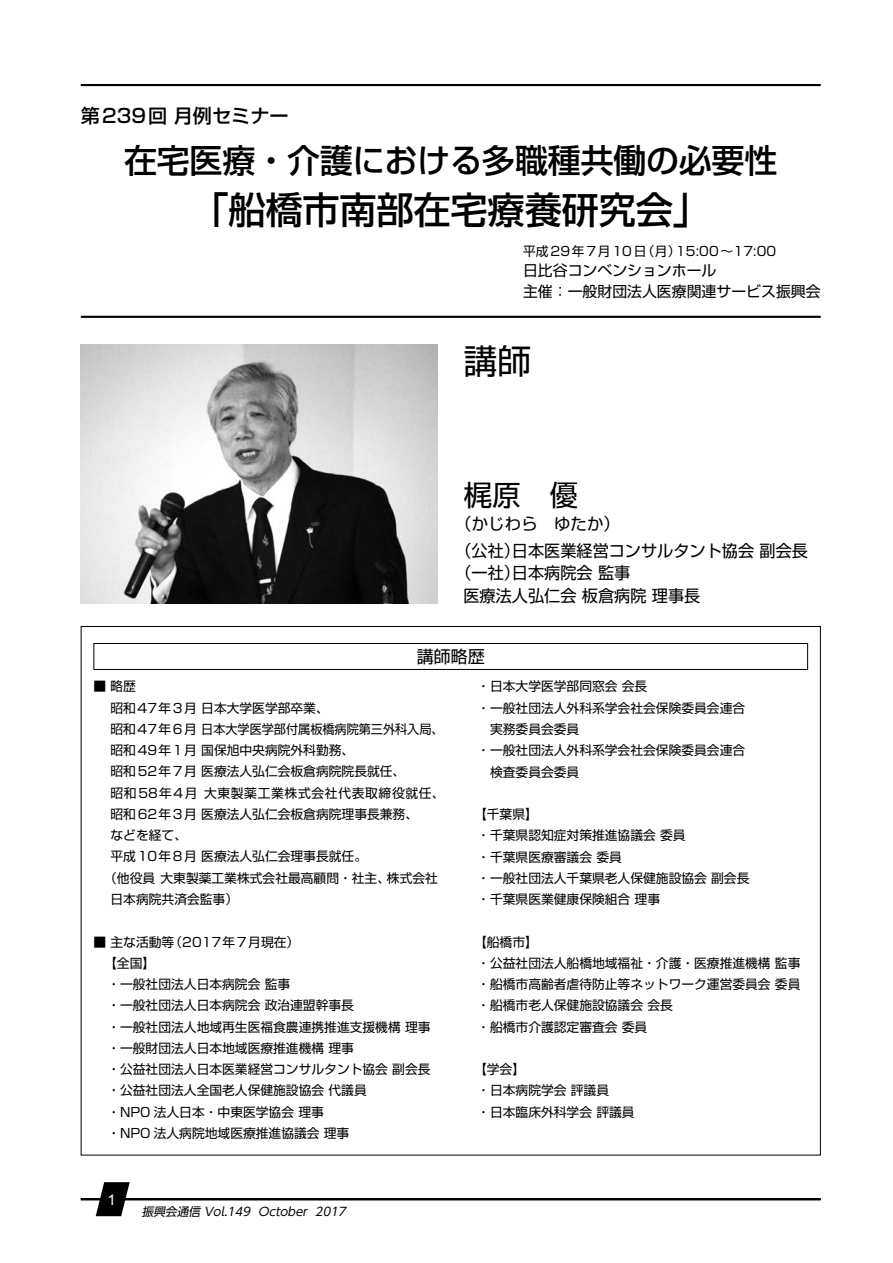
<style>
.page{position:relative;width:893px;height:1263px;background:#fff}
.page>*{position:absolute;margin:0;border:0;box-sizing:border-box;transform-origin:0 0}
.t1{font:500 37.2px "Shin Go Pro";letter-spacing:-.005em;color:#000}
.t2{font:34.05px "Shin Go Pro";color:#000}
.t3{font:500 33px "Shin Go Pro";letter-spacing:-.01em;color:#000}
.t4{font:28.65px "Shin Go Pro";color:#000}
.t5{font:500 19.2px "Shin Go Pro";color:#000}
.t6{font:16.95px "Shin Go Pro";color:#000}
.t7{font:16.5px/26.5px "Shin Go Pro";color:#000}
.t8{font:14.85px "Shin Go Pro";color:#000}
.t9{font:14.85px "Arial";color:#fff}
.t10{font:12.75px/21.3px "Shin Go Pro";color:#000}
.t11{font:12.75px "Shin Go Pro";letter-spacing:.055em;color:#000}
.t12{font:italic 11.7px "UD Shin Go Pro";color:#000}
</style>
<div class="page">
<hr style="left:81px;top:84px;width:740px;height:2px;background:#000">
<hr style="left:81px;top:1198px;width:740px;height:2px;background:#000">
<svg style="left:96px;top:1182px;width:34px;height:34px"></svg>
<hr style="left:81px;top:316px;width:740px;height:2px;background:#000">
<div style="left:94px;top:643px;width:714px;height:27px;border:1px solid #000"></div>
<img style="left:81px;top:344px;width:357px;height:260px">
<h3 class="t5" style="left:81px;top:100px;width:209px">第239回 月例セミナー</h3>
<h3 class="t3" style="left:124px;top:133px;width:655px">在宅医療・介護における多職種共働の必要性</h3>
<h1 class="t1" style="left:191px;top:179px;width:520px">「船橋市南部在宅療養研究会」</h1>
<p class="t10" style="left:523px;top:239px;width:255px">平成29年7月10日（月）15:00～17:00</p>
<p class="t8" style="left:523px;top:259px;width:195px">日比谷コンベンションホール</p>
<p class="t8" style="left:523px;top:279px;width:299px">主催：一般財団法人医療関連サービス振興会</p>
<h2 class="t2" style="left:463px;top:333px;width:70px">講師</h2>
<h3 class="t4" style="left:463px;top:472px;width:116px">梶原　優</h3>
<p class="t7" style="left:455px;top:509px;width:354px">（かじわら　ゆたか）<br>（公社）日本医業経営コンサルタント協会 副会長</p>
<p class="t7" style="left:463px;top:560px;width:238px;line-height:22.4px;text-indent:-8px">（一社）日本病院会 監事<br>医療法人弘仁会 板倉病院 理事長</p>
<h3 class="t6" style="left:417px;top:643px;width:70px">講師略歴</h3>
<p class="t10" style="left:94px;top:674px;width:44px">■ 略歴</p>
<p class="t10" style="left:111px;top:696px;width:220px">昭和47年3月 日本大学医学部卒業、</p>
<p class="t10" style="left:111px;top:717px;width:335px">昭和47年6月 日本大学医学部付属板橋病院第三外科入局、</p>
<p class="t10" style="left:111px;top:738px;width:245px">昭和49年1月 国保旭中央病院外科勤務、</p>
<p class="t10" style="left:111px;top:759px;width:296px">昭和52年7月 医療法人弘仁会板倉病院院長就任、</p>
<p class="t11" style="left:111px;top:782px;width:335px">昭和58年4月 大東製薬工業株式会社代表取締役就任、</p>
<p class="t10" style="left:111px;top:802px;width:309px">昭和62年3月 医療法人弘仁会板倉病院理事長兼務、</p>
<p class="t10" style="left:111px;top:823px;width:78px">などを経て、</p>
<p class="t10" style="left:111px;top:844px;width:258px">平成10年8月 医療法人弘仁会理事長就任。</p>
<p class="t10" style="left:104px;top:866px;width:335px">（他役員 大東製薬工業株式会社最高顧問・社主、株式会社</p>
<p class="t10" style="left:111px;top:887px;width:129px">日本病院共済会監事）</p>
<p class="t10" style="left:104px;top:929px;width:328px;text-indent:-11px">■ 主な活動等（2017年7月現在）<br>【全国】<br>・一般社団法人日本病院会 監事<br>・一般社団法人日本病院会 政治連盟幹事長<br>・一般社団法人地域再生医福食農連携推進支援機構 理事・一般財団法人日本地域医療推進機構 理事<br>・公益社団法人日本医業経営コンサルタント協会 副会長・公益社団法人全国老人保健施設協会 代議員<br>・NPO 法人日本・中東医学協会 理事<br>・NPO 法人病院地域医療推進協議会 理事</p>
<p class="t9" style="left:107px;top:1189px;width:10px">1</p>
<p class="t12" style="left:142px;top:1202px;width:209px">振興会通信 Vol.149 October 2017</p>
<p class="t10" style="left:477px;top:674px;width:172px">・日本大学医学部同窓会 会長</p>
<p class="t10" style="left:477px;top:696px;width:269px">・一般社団法人外科系学会社会保険委員会連合</p>
<p class="t10" style="left:490px;top:717px;width:91px">実務委員会委員</p>
<p class="t10" style="left:477px;top:738px;width:269px">・一般社団法人外科系学会社会保険委員会連合</p>
<p class="t10" style="left:490px;top:759px;width:91px">検査委員会委員</p>
<p class="t10" style="left:474px;top:802px;width:277px">【千葉県】<br>・千葉県認知症対策推進協議会 委員<br>・千葉県医療審議会 委員<br>・一般社団法人千葉県老人保健施設協会 副会長・千葉県医業健康保険組合 理事</p>
<p class="t10" style="left:474px;top:929px;width:328px">【船橋市】<br>・公益社団法人船橋地域福祉・介護・医療推進機構 監事・船橋市高齢者虐待防止等ネットワーク運営委員会 委員・船橋市老人保健施設協議会 会長<br>・船橋市介護認定審査会 委員</p>
<p class="t10" style="left:474px;top:1057px;width:162px">【学会】<br>・日本病院学会 評議員<br>・日本臨床外科学会 評議員</p>
</div>
